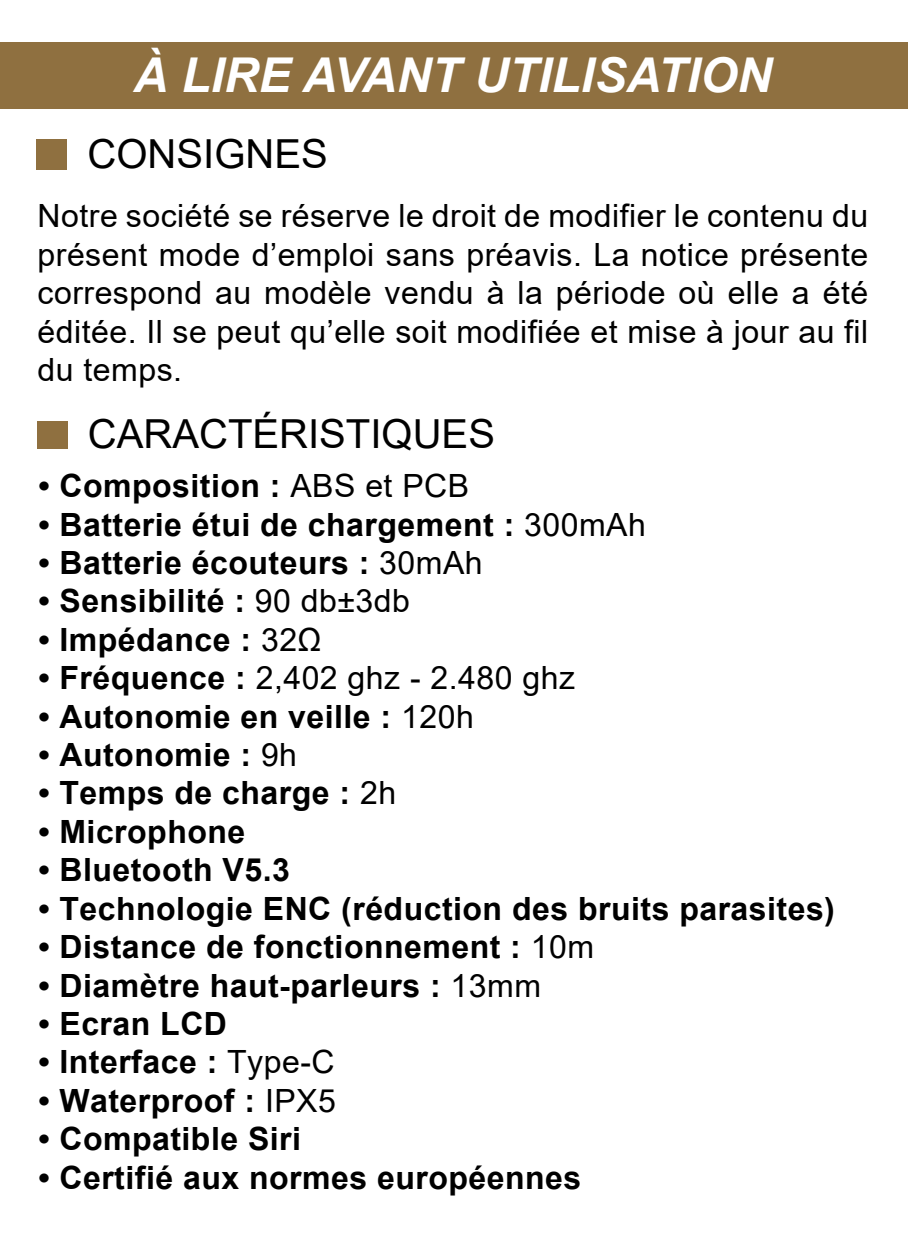
<style>
.page{position:relative;width:908px;height:1248px;background:#fff}
.page>*{position:absolute;margin:0;border:0;box-sizing:border-box;transform-origin:0 0}
.t1{font:italic 700 48px "Arial";color:#fff}
.t2{font:40px "Arial";color:#000}
.t3{font:700 32px "Arial";letter-spacing:.015em;color:#000}
.t4{font:32px/38.4px "Arial";letter-spacing:.015em;color:#000;text-align:justify}
.s1{font-weight:400}
.s2{font-weight:700}
</style>
<div class="page">
<div style="left:0;top:43px;width:907px;height:66px;background:#8f7040"></div>
<div style="left:36px;top:139px;width:31px;height:30px;background:#8f7040"></div>
<div style="left:37px;top:421px;width:30px;height:28px;background:#8f7040"></div>
<h1 class="t1" style="left:133px;top:43px;width:640px">À LIRE AVANT UTILISATION</h1>
<p class="t2" style="left:87px;top:127px;width:242px">CONSIGNES</p>
<p class="t4" style="left:38px;top:196px;width:831px">Notre société se réserve le droit de modifier le contenu du présent mode d’emploi sans préavis. La notice présente correspond au modèle vendu à la période où elle a été éditée. Il se peut qu’elle soit modifiée et mise à jour au fil du temps.</p>
<p class="t2" style="left:88px;top:407px;width:408px">CARACTÉRISTIQUES</p>
<p class="t3" style="left:38px;top:463px;width:432px">• Composition : <span class="s1">ABS et PCB</span></p>
<p class="t3" style="left:38px;top:501px;width:608px">• Batterie étui de chargement : <span class="s1">300mAh</span></p>
<p class="t3" style="left:38px;top:540px;width:445px">• Batterie écouteurs : <span class="s1">30mAh</span></p>
<p class="t3" style="left:38px;top:578px;width:373px">• Sensibilité : <span class="s1">90 db±3db</span></p>
<p class="t3" style="left:38px;top:617px;width:284px">• Impédance : <span class="s1">32Ω</span></p>
<p class="t4" style="left:38px;top:658px;width:538px"><span class="s2">• Fréquence :</span> 2,402 ghz - 2.480 ghz</p>
<p class="t3" style="left:38px;top:693px;width:436px">• Autonomie en veille : <span class="s1">120h</span></p>
<p class="t3" style="left:38px;top:732px;width:260px">• Autonomie : <span class="s1">9h</span></p>
<p class="t3" style="left:38px;top:770px;width:359px">• Temps de charge : <span class="s1">2h</span></p>
<p class="t3" style="left:38px;top:809px;width:208px">• Microphone</p>
<p class="t3" style="left:38px;top:847px;width:253px">• Bluetooth V5.3</p>
<p class="t3" style="left:38px;top:885px;width:797px">• Technologie ENC (réduction des bruits parasites)</p>
<p class="t3" style="left:38px;top:924px;width:557px">• Distance de fonctionnement : <span class="s1">10m</span></p>
<p class="t3" style="left:38px;top:962px;width:504px">• Diamètre haut-parleurs : <span class="s1">13mm</span></p>
<p class="t3" style="left:38px;top:1001px;width:190px">• Ecran LCD</p>
<p class="t3" style="left:38px;top:1039px;width:297px">• Interface : <span class="s1">Type-C</span></p>
<p class="t3" style="left:38px;top:1077px;width:299px">• Waterproof : <span class="s1">IPX5</span></p>
<p class="t3" style="left:38px;top:1116px;width:264px">• Compatible Siri</p>
<p class="t3" style="left:38px;top:1154px;width:544px">• Certifié aux normes européennes</p>
</div>
